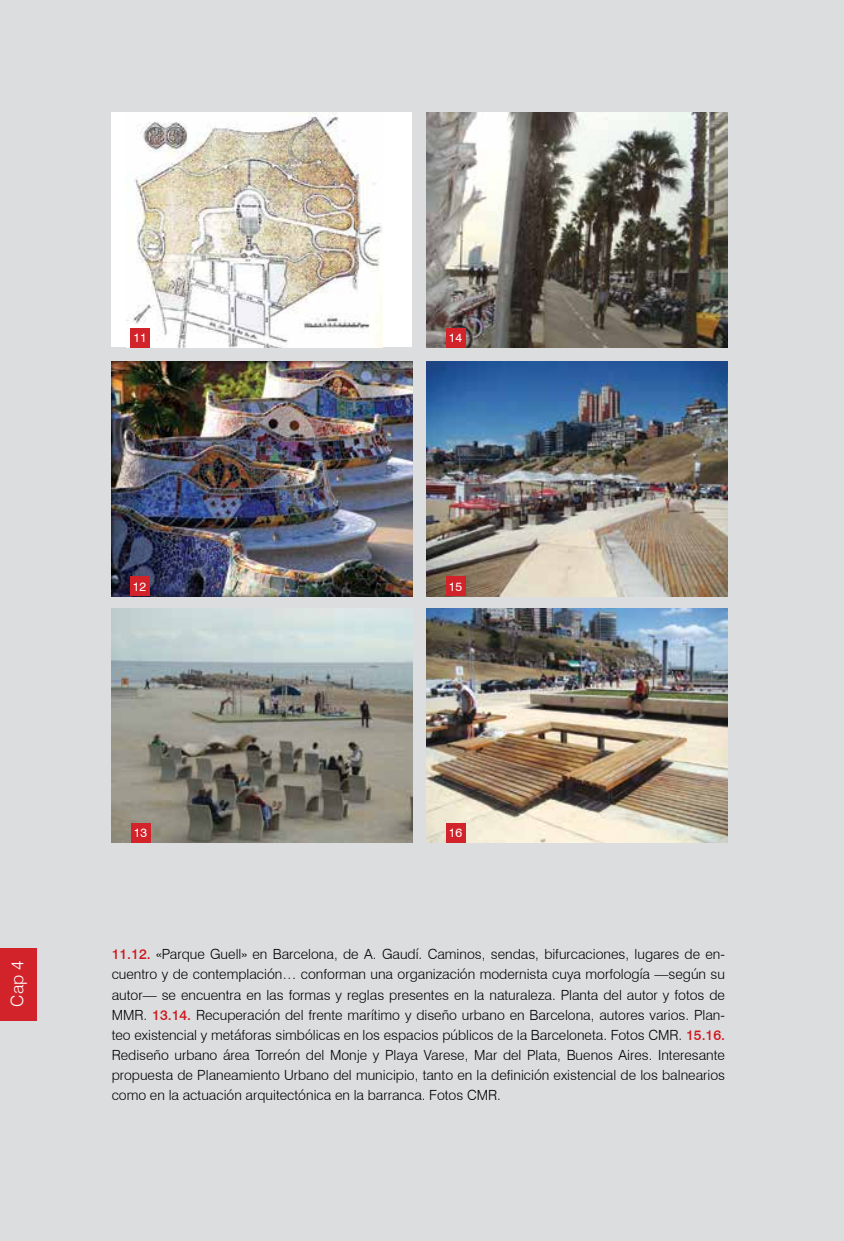
<style>
.page{position:relative;width:844px;height:1241px;background:#fff}
.page>*{position:absolute;margin:0;border:0;box-sizing:border-box;transform-origin:0 0}
.t1{font:300 17.5px "Swiss 721 BT";color:#fff}
.t2{font:300 14px/20.1px "Swiss 721 BT";color:#000;text-align:justify}
.t3{font:12.25px "Swiss 721 BT";color:#fff}
.s1{font-weight:500;color:#ce171e}
</style>
<div class="page">
<div style="left:0;top:0;width:843px;height:1240px;background:#dcddde"></div>
<div style="left:0;top:947px;width:37px;height:73px;background:#d2232a"></div>
<img style="left:427px;top:608px;width:300px;height:234px">
<img style="left:427px;top:361px;width:300px;height:235px">
<img style="left:427px;top:112px;width:300px;height:235px">
<img style="left:112px;top:608px;width:300px;height:234px">
<div style="left:112px;top:112px;width:300px;height:235px;background:#fff"></div>
<img style="left:126px;top:112px;width:256px;height:235px">
<img style="left:112px;top:361px;width:300px;height:235px">
<div style="left:130px;top:328px;width:20px;height:19px;background:#d2232a"></div>
<div style="left:130px;top:576px;width:20px;height:20px;background:#d2232a"></div>
<div style="left:131px;top:823px;width:19px;height:19px;background:#d2232a"></div>
<div style="left:446px;top:328px;width:19px;height:19px;background:#d2232a"></div>
<div style="left:446px;top:576px;width:19px;height:20px;background:#d2232a"></div>
<div style="left:446px;top:823px;width:19px;height:19px;background:#d2232a"></div>
<p class="t3" style="left:133px;top:330px;width:15px">11</p>
<p class="t3" style="left:449px;top:330px;width:15px">14</p>
<p class="t3" style="left:133px;top:578px;width:15px">12</p>
<p class="t3" style="left:449px;top:578px;width:15px">15</p>
<p class="t1" style="left:7px;top:1006px;width:47px;rotate:-90deg">Cap 4</p>
<p class="t3" style="left:134px;top:825px;width:15px">13</p>
<p class="t3" style="left:449px;top:825px;width:15px">16</p>
<p class="t2" style="left:112px;top:943px;width:614px"><span class="s1">11.12.</span> «Parque Guell» en Barcelona, de A. Gaudí. Caminos, sendas, bifurcaciones, lugares de en&shy;cuentro y de contemplación… conforman una organización modernista cuya morfología —según su autor— se encuentra en las formas y reglas presentes en la naturaleza. Planta del autor y fotos de MMR. <span class="s1">13.14.</span> Recuperación del frente marítimo y diseño urbano en Barcelona, autores varios. Plan&shy;teo existencial y metáforas simbólicas en los espacios públicos de la Barceloneta. Fotos CMR. <span class="s1">15.16.<br></span>Rediseño urbano área Torreón del Monje y Playa Varese, Mar del Plata, Buenos Aires. Interesante propuesta de Planeamiento Urbano del municipio, tanto en la definición existencial de los balnearios como en la actuación arquitectónica en la barranca. Fotos CMR.</p>
</div>
